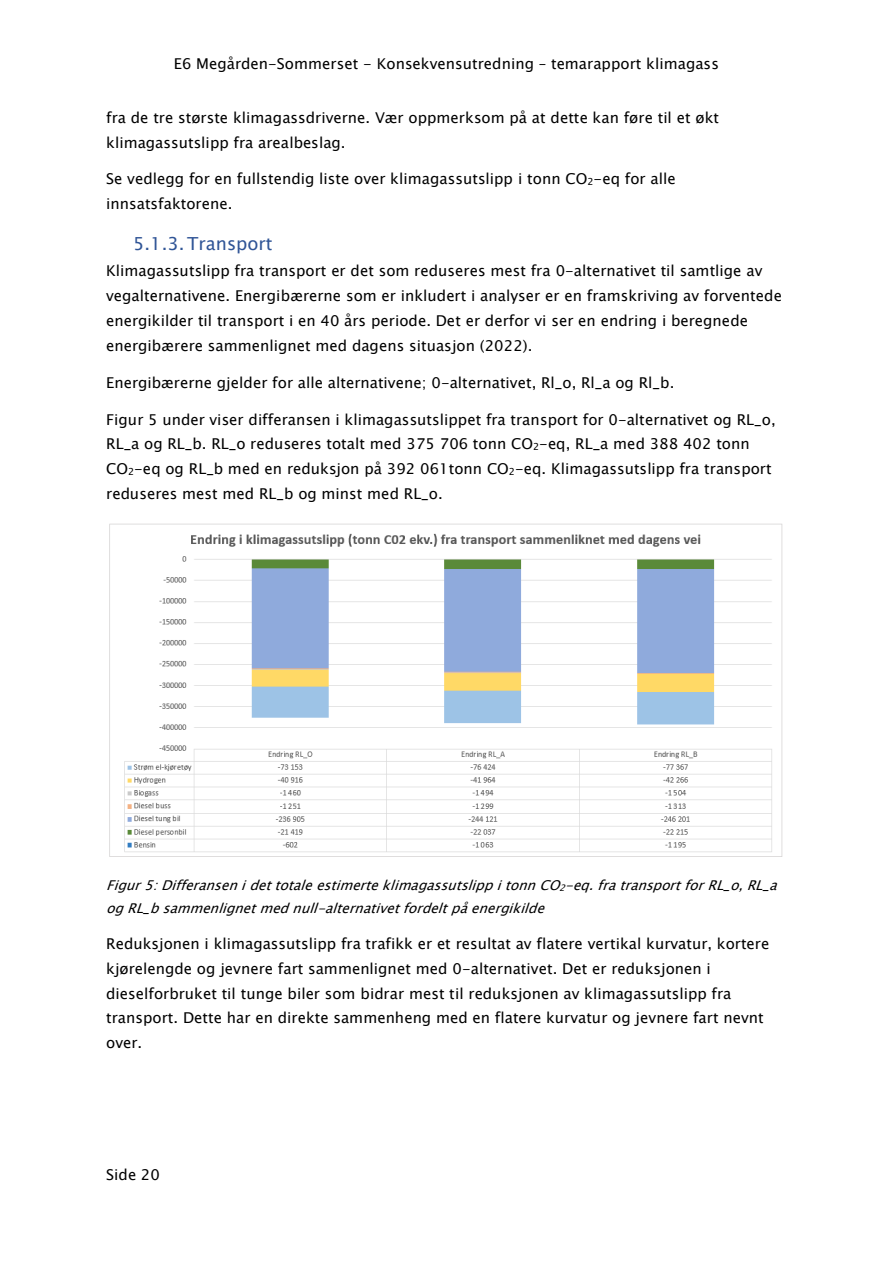
<style>
.page{position:relative;width:893px;height:1263px;background:#fff}
.page>*{position:absolute;margin:0;border:0;box-sizing:border-box;transform-origin:0 0}
.t1{font:18px "Lucida Sans Unicode";color:#2f5496}
.t2{font:15px/24.9px "Lucida Sans Unicode";color:#000}
.t3{font:italic 13.5px/22.4px "Lucida Sans Unicode";letter-spacing:.005em;color:#000}
.s1{font-size:9.75px}
.s2{font-size:9px}
</style>
<div class="page">
<img style="left:109px;top:523px;width:674px;height:334px">
<p class="t2" style="left:174px;top:50px;width:547px">E6 Megården-Sommerset - Konsekvensutredning – temarapport klimagass</p>
<p class="t2" style="left:106px;top:103px;width:614px">fra de tre største klimagassdriverne. Vær oppmerksom på at dette kan føre til et økt klimagassutslipp fra arealbeslag.</p>
<p class="t2" style="left:106px;top:165px;width:571px">Se vedlegg for en fullstendig liste over klimagassutslipp i tonn CO<span class="s1">2</span>-eq for alle innsatsfaktorene.</p>
<h3 class="t1" style="left:133px;top:230px;width:141px">5.1.3.Transport</h3>
<p class="t2" style="left:106px;top:257px;width:677px">Klimagassutslipp fra transport er det som reduseres mest fra 0-alternativet til samtlige av vegalternativene. Energibærerne som er inkludert i analyser er en framskriving av forventede energikilder til transport i en 40 års periode. Det er derfor vi ser en endring i beregnede energibærere sammenlignet med dagens situasjon (2022).</p>
<p class="t2" style="left:106px;top:368px;width:570px">Energibærerne gjelder for alle alternativene; 0-alternativet, Rl_o, Rl_a og Rl_b.</p>
<p class="t2" style="left:106px;top:405px;width:671px">Figur 5 under viser differansen i klimagassutslippet fra transport for 0-alternativet og RL_o, RL_a og RL_b. RL_o reduseres totalt med 375 706 tonn CO<span class="s1">2</span>-eq, RL_a med 388 402 tonn CO<span class="s1">2</span>-eq og RL_b med en reduksjon på 392 061tonn CO<span class="s1">2</span>-eq. Klimagassutslipp fra transport reduseres mest med RL_b og minst med RL_o.</p>
<p class="t3" style="left:106px;top:873px;width:676px">Figur5: Differanseni dettotaleestimerteklimagassutslipp itonn CO<span class="s2">2</span>-eq.fratransportforRL_o,RL_a og RL_b sammenlignetmednull-alternativet fordeltpå energikilde</p>
<p class="t2" style="left:106px;top:929px;width:665px">Reduksjonen i klimagassutslipp fra trafikk er et resultat av flatere vertikal kurvatur, kortere kjørelengde og jevnere fart sammenlignet med 0-alternativet. Det er reduksjonen i dieselforbruket til tunge biler som bidrar mest til reduksjonen av klimagassutslipp fra transport. Dette har en direkte sammenheng med en flatere kurvatur og jevnere fart nevnt over.</p>
<p class="t2" style="left:106px;top:1161px;width:55px">Side 20</p>
</div>
